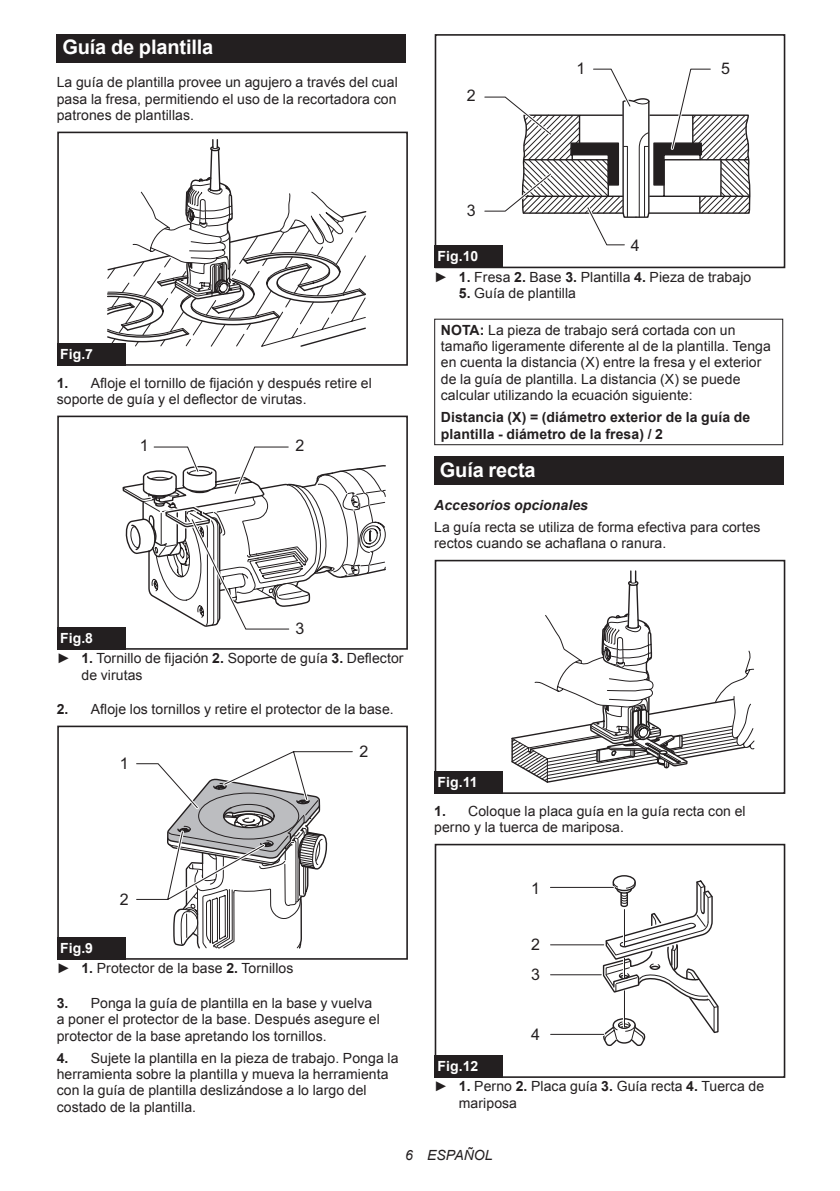
<style>
.page{position:relative;width:840px;height:1191px;background:#fff}
.page>*{position:absolute;margin:0;border:0;box-sizing:border-box;transform-origin:0 0}
.t1{font:700 20px "Arial";letter-spacing:-.01em;color:#fff}
.t2{font:16px/30.4px "Arial";color:#231f20}
.t3{font:14px/16.4px "Arial";letter-spacing:.005em;color:#231f20}
.t4{font:700 14px/16.4px "Arial";letter-spacing:.005em;color:#231f20}
.t5{font:italic 700 14px "Arial";letter-spacing:.005em;color:#231f20}
.t6{font:700 14px "Arial";letter-spacing:.005em;color:#fff}
.t7{font:italic 14px "Arial";letter-spacing:.005em;color:#231f20}
.s1{font-weight:700}
.s2{font-weight:700;color:#fff}
</style>
<div class="page">
<div style="left:57px;top:34px;width:348px;height:29px;background:#231f20"></div>
<svg style="left:107px;top:140px;width:260px;height:208px"></svg>
<div style="left:57px;top:132px;width:350px;height:234px;border:2px solid #231f20"></div>
<div style="left:57px;top:343px;width:68px;height:23px;background:#231f20"></div>
<div style="left:57px;top:415px;width:350px;height:234px;border:2px solid #231f20"></div>
<svg style="left:122px;top:446px;width:264px;height:186px"></svg>
<div style="left:57px;top:627px;width:68px;height:22px;background:#231f20"></div>
<svg style="left:136px;top:751px;width:217px;height:198px"></svg>
<div style="left:57px;top:725px;width:350px;height:234px;border:2px solid #231f20"></div>
<div style="left:57px;top:937px;width:68px;height:22px;background:#231f20"></div>
<div style="left:434px;top:34px;width:350px;height:234px;border:2px solid #231f20"></div>
<svg style="left:484px;top:68px;width:266px;height:180px"></svg>
<div style="left:434px;top:245px;width:68px;height:23px;background:#231f20"></div>
<div style="left:434px;top:319px;width:348px;height:126px;border:1px solid #231f20"></div>
<div style="left:434px;top:456px;width:348px;height:29px;background:#231f20"></div>
<svg style="left:511px;top:571px;width:244px;height:212px"></svg>
<div style="left:434px;top:560px;width:350px;height:234px;border:2px solid #231f20"></div>
<div style="left:434px;top:771px;width:68px;height:23px;background:#231f20"></div>
<svg style="left:601px;top:875px;width:117px;height:172px"></svg>
<hr style="left:550px;top:886px;width:63px;height:3px;background:#fff">
<hr style="left:550px;top:943px;width:53px;height:3px;background:#fff">
<hr style="left:550px;top:1032px;width:53px;height:3px;background:#fff">
<hr style="left:550px;top:887px;width:63px;height:1px;background:#231f20">
<hr style="left:550px;top:944px;width:53px;height:1px;background:#231f20">
<hr style="left:550px;top:974px;width:51px;height:1px;background:#231f20">
<hr style="left:550px;top:1033px;width:53px;height:1px;background:#231f20">
<div style="left:434px;top:843px;width:350px;height:235px;border:2px solid #231f20"></div>
<div style="left:434px;top:1055px;width:68px;height:23px;background:#231f20"></div>
<h1 class="t1" style="left:62px;top:34px;width:152px">Guía de plantilla</h1>
<p class="t3" style="left:57px;top:74px;width:342px;text-align:justify">La guía de plantilla provee un agujero a través del cual pasa la fresa, permitiendo el uso de la recortadora con patrones de plantillas.</p>
<p class="t2" style="left:466px;top:81px;width:10px">2</p>
<p class="t2" style="left:576px;top:53px;width:10px">1</p>
<p class="t2" style="left:720px;top:53px;width:10px">5</p>
<p class="t6" style="left:60px;top:345px;width:34px">Fig.7</p>
<p class="t3" style="left:57px;top:375px;width:316px"><span class="s1">1.</span> Afloje el tornillo de fijación y después retire el soporte de guía y el deflector de virutas.</p>
<p class="t2" style="left:295px;top:431px;width:10px">2</p>
<p class="t2" style="left:140px;top:431px;width:10px">1</p>
<p class="t2" style="left:295px;top:613px;width:10px">3</p>
<p class="t3" style="left:57px;top:628px;width:348px;line-height:20.2px"><span class="s2">Fig.8<br></span>► <span class="s1">1.</span> Tornillo de fijación <span class="s1">2.</span> Soporte de guía <span class="s1">3.</span> Deflector</p>
<p class="t3" style="left:81px;top:666px;width:63px">de virutas</p>
<p class="t3" style="left:57px;top:701px;width:338px"><span class="s1">2.</span> Afloje los tornillos y retire el protector de la base.</p>
<p class="t2" style="left:120px;top:748px;width:10px">1</p>
<p class="t2" style="left:120px;top:884px;width:10px">2</p>
<p class="t2" style="left:359px;top:736px;width:10px">2</p>
<p class="t3" style="left:57px;top:938px;width:238px;line-height:20.2px"><span class="s2">Fig.9<br></span>► <span class="s1">1.</span> Protector de la base <span class="s1">2.</span> Tornillos</p>
<p class="t3" style="left:57px;top:994px;width:324px"><span class="s1">3.</span> Ponga la guía de plantilla en la base y vuelva a poner el protector de la base. Después asegure el protector de la base apretando los tornillos.</p>
<p class="t3" style="left:57px;top:1049px;width:343px"><span class="s1">4.</span> Sujete la plantilla en la pieza de trabajo. Ponga la herramienta sobre la plantilla y mueva la herramienta con la guía de plantilla deslizándose a lo largo del costado de la plantilla.</p>
<p class="t2" style="left:466px;top:195px;width:10px">3</p>
<p class="t2" style="left:630px;top:230px;width:10px">4</p>
<p class="t3" style="left:434px;top:247px;width:318px;line-height:20.2px"><span class="s2">Fig.10<br></span>► <span class="s1">1.</span> Fresa <span class="s1">2.</span> Base <span class="s1">3.</span> Plantilla <span class="s1">4.</span> Pieza de trabajo</p>
<p class="t3" style="left:458px;top:285px;width:119px"><span class="s1">5.</span> Guía de plantilla</p>
<p class="t3" style="left:440px;top:321px;width:331px"><span class="s1">NOTA:</span> La pieza de trabajo será cortada con un tamaño ligeramente diferente al de la plantilla. Tenga en cuenta la distancia (X) entre la fresa y el exterior de la guía de plantilla. La distancia (X) se puede calcular utilizando la ecuación siguiente:</p>
<p class="t4" style="left:440px;top:409px;width:311px">Distancia (X) = (diámetro exterior de la guía de plantilla - diámetro de la fresa) / 2</p>
<h1 class="t1" style="left:439px;top:456px;width:97px">Guía recta</h1>
<p class="t5" style="left:434px;top:496px;width:155px">Accesorios opcionales</p>
<p class="t3" style="left:434px;top:519px;width:328px">La guía recta se utiliza de forma efectiva para cortes rectos cuando se achaflana o ranura.</p>
<p class="t6" style="left:437px;top:773px;width:42px">Fig.11</p>
<p class="t3" style="left:434px;top:803px;width:313px"><span class="s1">1.</span> Coloque la placa guía en la guía recta con el perno y la tuerca de mariposa.</p>
<p class="t2" style="left:531px;top:873px;width:10px">1</p>
<p class="t2" style="left:531px;top:929px;width:10px">2<br>3</p>
<p class="t2" style="left:531px;top:1019px;width:10px">4</p>
<p class="t3" style="left:434px;top:1056px;width:331px;line-height:20.2px"><span class="s2">Fig.12<br></span>► <span class="s1">1.</span> Perno <span class="s1">2.</span> Placa guía <span class="s1">3.</span> Guía recta <span class="s1">4.</span> Tuerca de</p>
<p class="t3" style="left:458px;top:1094px;width:60px">mariposa</p>
<p class="t7" style="left:405px;top:1146px;width:89px">6 ESPAÑOL</p>
</div>
